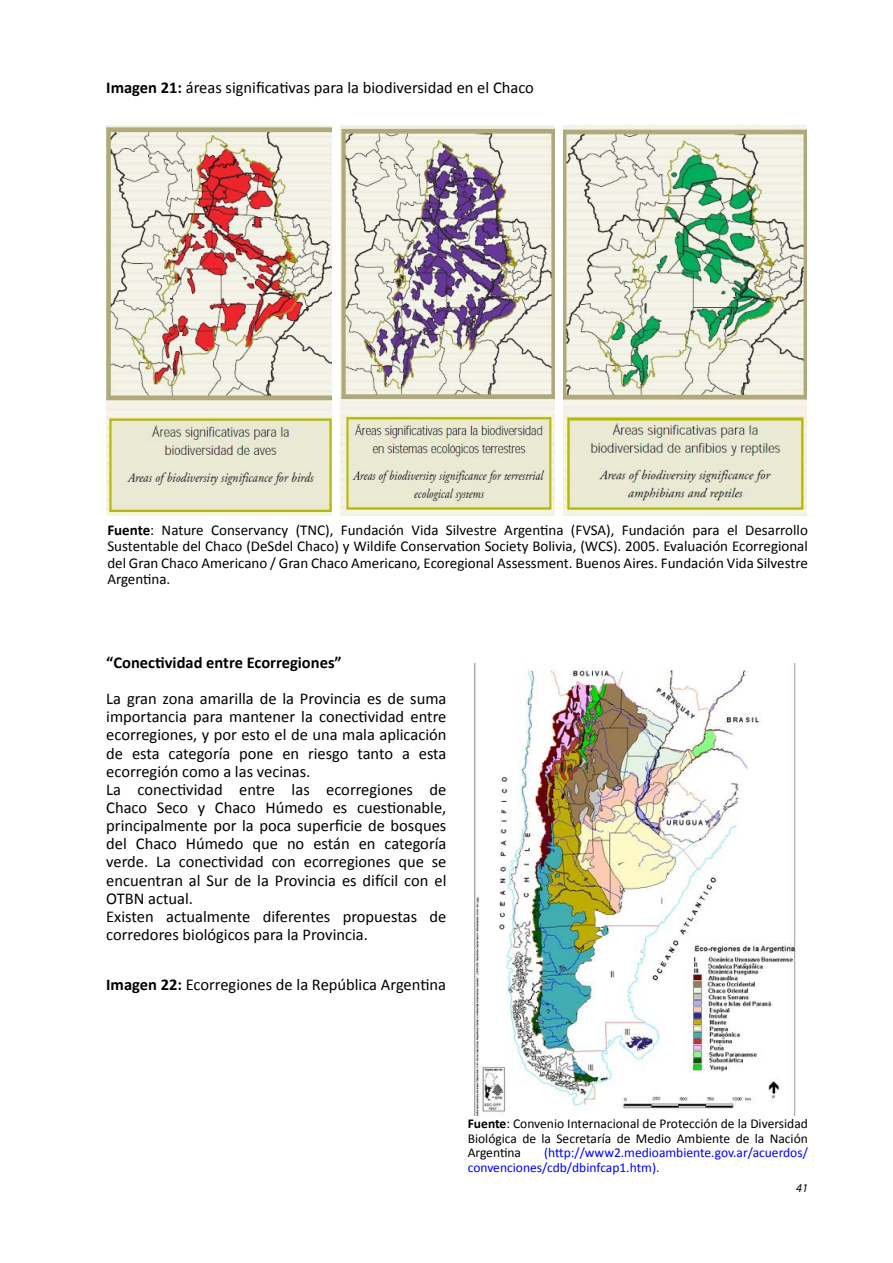
<style>
.page{position:relative;width:893px;height:1263px;background:#fff}
.page>*{position:absolute;margin:0;border:0;box-sizing:border-box;transform-origin:0 0}
.t1{font:16.5px/18.1px "Calibri";color:#000}
.t2{font:700 16.5px "Calibri";color:#000}
.t3{font:15px/16.5px "Calibri";color:#000;text-align:justify}
.t4{font:13.5px/14.9px "Calibri";color:#000;text-align:justify}
.t5{font:13.5px/14.9px "Calibri";color:#00f}
.t6{font:italic 12px "Myriad Pro";color:#000}
.s1{font-weight:700}
</style>
<div class="page">
<img style="left:106px;top:125px;width:226px;height:390px">
<img style="left:341px;top:125px;width:213px;height:390px">
<img style="left:563px;top:125px;width:244px;height:390px">
<img style="left:474px;top:663px;width:322px;height:452px">
<p class="t1" style="left:106px;top:79px;width:429px"><span class="s1">Imagen 21:</span> áreas significativas para la biodiversidad en el Chaco</p>
<p class="t3" style="left:107px;top:521px;width:702px"><span class="s1">Fuente</span>: Nature Conservancy (TNC), Fundación Vida Silvestre Argentina (FVSA), Fundación para el Desarrollo Sustentable del Chaco (DeSdel Chaco) y Wildife Conservation Society Bolivia, (WCS). 2005. Evaluación Ecorregional del Gran Chaco Americano / Gran Chaco Americano, Ecoregional Assessment. Buenos Aires. Fundación Vida Silvestre Argentina.</p>
<p class="t2" style="left:106px;top:652px;width:237px">“Conectividad entre Ecorregiones”</p>
<p class="t1" style="left:106px;top:689px;width:342px">La gran zona amarilla de la Provincia es de suma importancia para mantener la conectividad entre ecorregiones, y por esto el de una mala aplicación de esta categoría pone en riesgo tanto a esta ecorregión como a las vecinas.<br>La conectividad entre las ecorregiones de Chaco Seco y Chaco Húmedo es cuestionable, principalmente por la poca superficie de bosques del Chaco Húmedo que no están en categoría verde. La conectividad con ecorregiones que se encuentran al Sur de la Provincia es difícil con el OTBN actual.<br>Existen actualmente diferentes propuestas de corredores biológicos para la Provincia.</p>
<p class="t1" style="left:106px;top:975px;width:341px"><span class="s1">Imagen 22:</span> Ecorregiones de la República Argentina</p>
<p class="t4" style="left:468px;top:1116px;width:342px"><span class="s1">Fuente</span>: Convenio Internacional de Protección de la Diversidad Biológica de la Secretaría de Medio Ambiente de la Nación Argentina</p>
<p class="t5" style="left:468px;top:1145px;width:342px;text-indent:76px">(http://www2.medioambiente.gov.ar/acuerdos/ convenciones/cdb/dbinfcap1.htm).</p>
<p class="t6" style="left:796px;top:1180px;width:13px">41</p>
</div>
